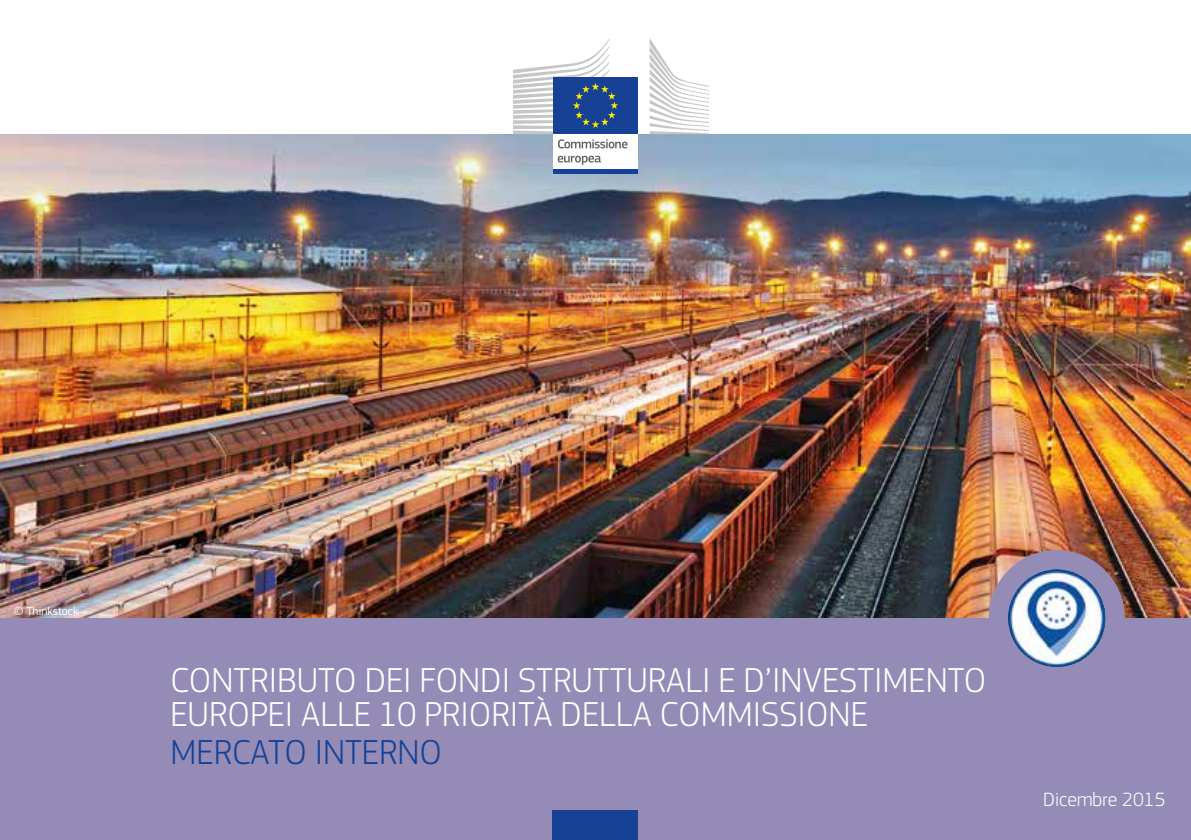
<style>
.page{position:relative;width:1191px;height:840px;background:#fff}
.page>*{position:absolute;margin:0;border:0;box-sizing:border-box;transform-origin:0 0}
.t1{font:300 36px/34px "EC Square Sans Pro";color:#fff}
.t2{font:300 36px "EC Square Sans Pro";color:#164194}
.t3{font:300 20px "EC Square Sans Pro";color:#fff}
.t4{font:12px "EC Square Sans Pro";color:#fff}
</style>
<div class="page">
<img style="left:0;top:134px;width:1191px;height:483px">
<div style="left:0;top:617px;width:1191px;height:222px;background:#948cb7"></div>
<div style="left:988px;top:549px;width:136px;height:137px;background:#948cb7;border-radius:50%"></div>
<img style="left:1007px;top:568px;width:98px;height:98px">
<div style="left:553px;top:132px;width:84px;height:38px;background:#fff"></div>
<div style="left:553px;top:78px;width:84px;height:56px;background:#164194"></div>
<div style="left:553px;top:169px;width:84px;height:5px;background:#164194"></div>
<svg style="left:649px;top:38px;width:59px;height:96px"></svg>
<svg style="left:513px;top:38px;width:114px;height:110px"></svg>
<svg style="left:557px;top:156px;width:44px;height:9px"></svg>
<div style="left:553px;top:809px;width:85px;height:30px;background:#164194"></div>
<p class="t4" style="left:14px;top:604px;width:66px">© Thinkstock</p>
<p class="t1" style="left:170px;top:662px;width:817px">CONTRIBUTO DEI FONDI STRUTTURALI E D’INVESTIMENTO<br>EUROPEI ALLE 10 PRIORITÀ DELLA COMMISSIONE</p>
<p class="t2" style="left:170px;top:730px;width:273px">MERCATO INTERNO</p>
<p class="t3" style="left:1043px;top:787px;width:124px">Dicembre 2015</p>
</div>
